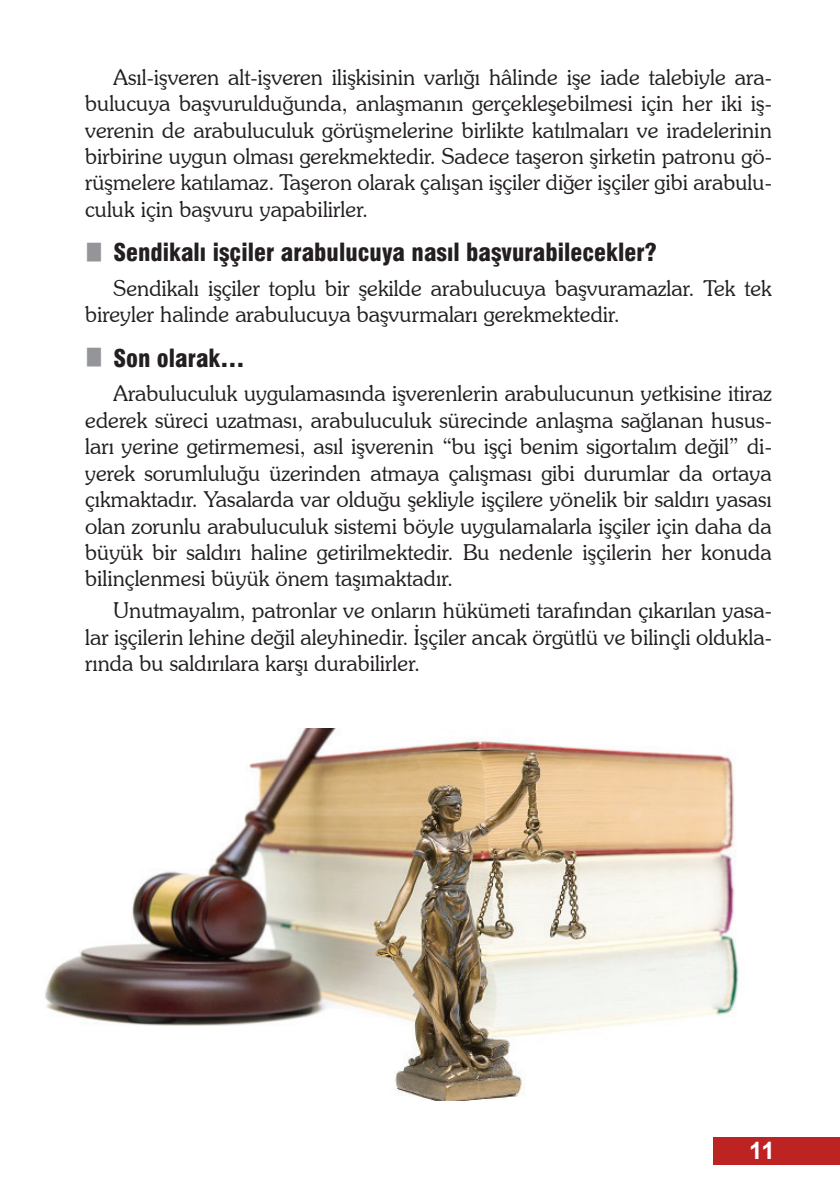
<style>
.page{position:relative;width:840px;height:1191px;background:#fff}
.page>*{position:absolute;margin:0;border:0;box-sizing:border-box;transform-origin:0 0}
.t1{font:900 condensed 24px "Swiss 721 BT";color:#231f20}
.t2{font:700 24px "Arial";color:#fff}
.t3{font:300 22px/26.4px "Souvenir IT Cby BT";color:#231f20;text-align:justify}
</style>
<div class="page">
<div style="left:713px;top:1137px;width:126px;height:27px;background:#be2324"></div>
<img style="left:45px;top:728px;width:694px;height:372px">
<p class="t3" style="left:85px;top:63px;width:687px;text-indent:28px">Asıl-işveren alt-işveren ilişkisinin varlığı hâlinde işe iade talebiyle ara&shy;bulucuya başvurulduğunda, anlaşmanın gerçekleşebilmesi için her iki iş&shy;verenin de arabuluculuk görüşmelerine birlikte katılmaları ve iradelerinin birbirine uygun olması gerekmektedir. Sadece taşeron şirketin patronu gö&shy;rüşmelere katılamaz. Taşeron olarak çalışan işçiler diğer işçiler gibi arabulu&shy;culuk için başvuru yapabilirler.</p>
<p class="t1" style="left:113px;top:238px;width:544px">Sendikalı işçiler arabulucuya nasıl başvurabilecekler?</p>
<p class="t3" style="left:85px;top:275px;width:687px;text-indent:28px">Sendikalı işçiler toplu bir şekilde arabulucuya başvuramazlar. Tek tek bireyler halinde arabulucuya başvurmaları gerekmektedir.</p>
<p class="t1" style="left:113px;top:343px;width:132px">Son olarak…</p>
<p class="t3" style="left:85px;top:380px;width:687px;text-indent:28px">Arabuluculuk uygulamasında işverenlerin arabulucunun yetkisine itiraz ederek süreci uzatması, arabuluculuk sürecinde anlaşma sağlanan husus&shy;ları yerine getirmemesi, asıl işverenin “bu işçi benim sigortalım değil” di&shy;yerek sorumluluğu üzerinden atmaya çalışması gibi durumlar da ortaya çıkmaktadır. Yasalarda var olduğu şekliyle işçilere yönelik bir saldırı yasası olan zorunlu arabuluculuk sistemi böyle uygulamalarla işçiler için daha da büyük bir saldırı haline getirilmektedir. Bu nedenle işçilerin her konuda bilinçlenmesi büyük önem taşımaktadır.</p>
<p class="t3" style="left:85px;top:597px;width:687px;text-indent:28px">Unutmayalım, patronlar ve onların hükümeti tarafından çıkarılan yasa&shy;lar işçilerin lehine değil aleyhinedir. İşçiler ancak örgütlü ve bilinçli oldukla&shy;rında bu saldırılara karşı durabilirler.</p>
<p class="t2" style="left:748px;top:1133px;width:27px">11</p>
</div>
